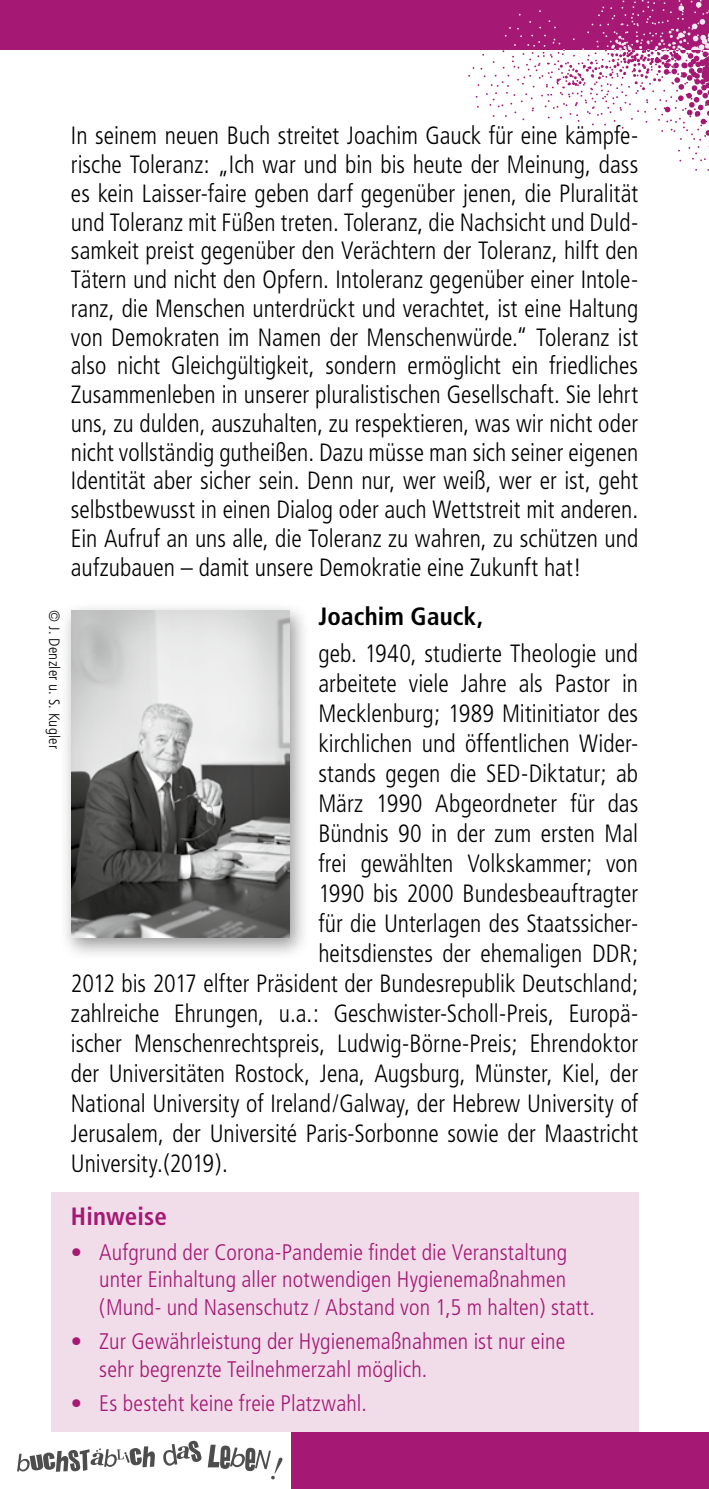
<style>
.page{position:relative;width:709px;height:1489px;background:#fff}
.page>*{position:absolute;margin:0;border:0;box-sizing:border-box;transform-origin:0 0}
.t1{font:300 condensed 25px/28.8px "Frutiger";color:#000;text-align:justify}
.t2{font:700 condensed 25px "Frutiger";letter-spacing:.01em;color:#000}
.t3{font:700 condensed 25px "Frutiger";letter-spacing:.005em;color:#a51873}
.t4{font:300 condensed 22.5px/27.5px "Frutiger";letter-spacing:.005em;color:#a51873}
.t5{font:300 condensed 15px "Frutiger";letter-spacing:.02em;color:#000}
</style>
<div class="page">
<div style="left:291px;top:1431px;width:418px;height:57px;background:#a51873"></div>
<svg style="left:163px;top:1440px;width:39px;height:25px"></svg>
<svg style="left:208px;top:1444px;width:74px;height:35px"></svg>
<svg style="left:17px;top:1446px;width:138px;height:25px"></svg>
<div style="left:0;top:0;width:709px;height:50px;background:#a51873"></div>
<svg style="left:468px;top:0;width:241px;height:162px"></svg>
<div style="left:59px;top:601px;width:251px;height:360px;background:#000;opacity:.4"></div>
<img style="left:72px;top:610px;width:218px;height:327px">
<div style="left:51px;top:1191px;width:587px;height:240px;background:#f1dcea"></div>
<p class="t5" style="left:63px;top:610px;width:140px;rotate:90deg">© J. Denzler u. S. Kugler</p>
<p class="t1" style="left:71px;top:122px;width:569px">In seinem neuen Buch streitet Joachim Gauck für eine kämpfe&shy;rische Toleranz: „Ich war und bin bis heute der Meinung, dass es kein Laisser-faire geben darf gegenüber jenen, die Pluralität und Toleranz mit Füßen treten. Toleranz, die Nachsicht und Duld&shy;samkeit preist gegenüber den Verächtern der Toleranz, hilft den Tätern und nicht den Opfern. Intoleranz gegenüber einer Intole&shy;ranz, die Menschen unterdrückt und verachtet, ist eine Haltung von Demokraten im Namen der Menschenwürde.“ Toleranz ist also nicht Gleichgültigkeit, sondern ermöglicht ein friedliches Zusammenleben in unserer pluralistischen Gesellschaft. Sie lehrt uns, zu dulden, auszuhalten, zu respektieren, was wir nicht oder nicht vollständig gutheißen. Dazu müsse man sich seiner eigenen Identität aber sicher sein. Denn nur, wer weiß, wer er ist, geht selbstbewusst in einen Dialog oder auch Wettstreit mit anderen.<br>Ein Aufruf an uns alle, die Toleranz zu wahren, zu schützen und aufzubauen – damit unsere Demokratie eine Zukunft hat!</p>
<p class="t2" style="left:318px;top:601px;width:167px">Joachim Gauck,</p>
<p class="t1" style="left:318px;top:639px;width:321px">geb. 1940, studierte Theologie und</p>
<p class="t1" style="left:318px;top:669px;width:321px">arbeitete viele Jahre als Pastor in</p>
<p class="t1" style="left:318px;top:699px;width:321px">Mecklenburg; 1989 Mitinitiator des</p>
<p class="t1" style="left:318px;top:729px;width:321px">kirchlichen und öffentlichen Wider-</p>
<p class="t1" style="left:318px;top:759px;width:321px">stands gegen die SED-Diktatur; ab</p>
<p class="t1" style="left:318px;top:789px;width:321px">März 1990 Abgeordneter für das</p>
<p class="t1" style="left:318px;top:819px;width:321px">Bündnis 90 in der zum ersten Mal</p>
<p class="t1" style="left:318px;top:849px;width:321px">frei gewählten Volkskammer; von</p>
<p class="t1" style="left:318px;top:879px;width:321px">1990 bis 2000 Bundesbeauftragter</p>
<p class="t1" style="left:318px;top:909px;width:321px">für die Unterlagen des Staatssicher-</p>
<p class="t1" style="left:318px;top:939px;width:321px">heitsdienstes der ehemaligen DDR;</p>
<p class="t1" style="left:71px;top:969px;width:569px">2012 bis 2017 elfter Präsident der Bundesrepublik Deutschland;</p>
<p class="t1" style="left:71px;top:999px;width:569px">zahlreiche Ehrungen, u.a.: Geschwister-Scholl-Preis, Europä-</p>
<p class="t1" style="left:71px;top:1029px;width:569px">ischer Menschenrechtspreis, Ludwig-Börne-Preis; Ehrendoktor</p>
<p class="t1" style="left:71px;top:1059px;width:569px">der Universitäten Rostock, Jena, Augsburg, Münster, Kiel, der</p>
<p class="t1" style="left:71px;top:1089px;width:569px">National University of Ireland/Galway, der Hebrew University of</p>
<p class="t1" style="left:71px;top:1119px;width:569px">Jerusalem, der Université Paris-Sorbonne sowie der Maastricht</p>
<p class="t1" style="left:71px;top:1149px;width:158px">University.(2019).</p>
<p class="t3" style="left:71px;top:1201px;width:98px">Hinweise</p>
<p class="t4" style="left:99px;top:1238px;width:497px;text-indent:-28px">• Aufgrund der Corona-Pandemie findet die Veranstaltung unter Einhaltung aller notwendigen Hygienemaßnahmen (Mund- und Nasenschutz / Abstand von 1,5 m halten) statt.</p>
<p class="t4" style="left:99px;top:1327px;width:467px;text-indent:-28px">• Zur Gewährleistung der Hygienemaßnahmen ist nur eine sehr begrenzte Teilnehmerzahl möglich.</p>
<p class="t4" style="left:71px;top:1389px;width:297px">• Es besteht keine freie Platzwahl.</p>
</div>
